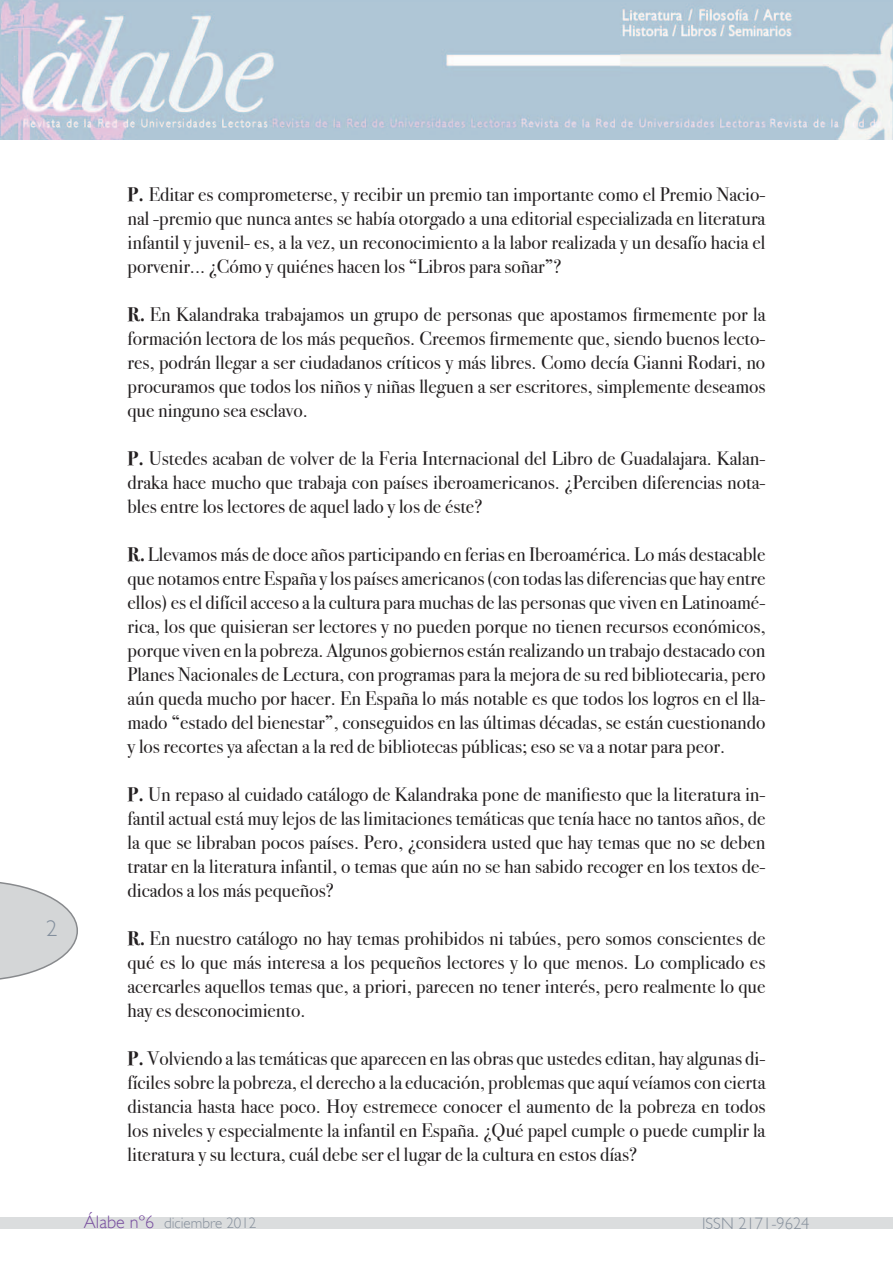
<style>
.page{position:relative;width:893px;height:1263px;background:#fff}
.page>*{position:absolute;margin:0;border:0;box-sizing:border-box;transform-origin:0 0}
.t1{font:300 22.5px "Gill Sans";color:#838f9d}
.t2{font:19.5px/24px "Bodoni Svty Two OSITCTT Book";color:#231f20;text-align:justify}
.t3{font:300 16.5px "Gill Sans";color:#86909c}
.t4{font:300 15px "Gill Sans";color:#86909c}
.s1{font-family:"Bodoni Svty Two OSITCTT Bold"}
.s2{font-size:18px;color:#764b9e}
</style>
<div class="page">
<svg style="left:0;top:882px;width:78px;height:98px"></svg>
<div style="left:0;top:1218px;width:893px;height:11px;background:#dbddde"></div>
<img style="left:0;top:0;width:893px;height:139px">
<p class="t1" style="left:46px;top:916px;width:13px">2</p>
<p class="t2" style="left:128px;top:183px;width:639px"><span class="s1">P.</span> Editar es comprometerse, y recibir un premio tan importante como el Premio Nacio&shy;nal -premio que nunca antes se había otorgado a una editorial especializada en literatura infantil y juvenil- es, a la vez, un reconocimiento a la labor realizada y un desafío hacia el porvenir... ¿Cómo y quiénes hacen los “Libros para soñar”?</p>
<p class="t2" style="left:128px;top:303px;width:639px"><span class="s1">R.</span> En Kalandraka trabajamos un grupo de personas que apostamos firmemente por la formación lectora de los más pequeños. Creemos firmemente que, siendo buenos lecto&shy;res, podrán llegar a ser ciudadanos críticos y más libres. Como decía Gianni Rodari, no procuramos que todos los niños y niñas lleguen a ser escritores, simplemente deseamos que ninguno sea esclavo.</p>
<p class="t2" style="left:128px;top:447px;width:639px"><span class="s1">P.</span> Ustedes acaban de volver de la Feria Internacional del Libro de Guadalajara. Kalan&shy;draka hace mucho que trabaja con países iberoamericanos. ¿Perciben diferencias nota&shy;bles entre los lectores de aquel lado y los de éste?</p>
<p class="t2" style="left:128px;top:543px;width:639px"><span class="s1">R.</span> Llevamos más de doce años participando en ferias en Iberoamérica. Lo más destacable que notamos entre España y los países americanos (con todas las diferencias que hay entre ellos) es el difícil acceso a la cultura para muchas de las personas que viven en Latinoamé&shy;rica, los que quisieran ser lectores y no pueden porque no tienen recursos económicos, porque viven en la pobreza. Algunos gobiernos están realizando un trabajo destacado con Planes Nacionales de Lectura, con programas para la mejora de su red bibliotecaria, pero aún queda mucho por hacer. En España lo más notable es que todos los logros en el lla&shy;mado “estado del bienestar”, conseguidos en las últimas décadas, se están cuestionando y los recortes ya afectan a la red de bibliotecas públicas; eso se va a notar para peor.</p>
<p class="t2" style="left:128px;top:783px;width:639px"><span class="s1">P.</span> Un repaso al cuidado catálogo de Kalandraka pone de manifiesto que la literatura in&shy;fantil actual está muy lejos de las limitaciones temáticas que tenía hace no tantos años, de la que se libraban pocos países. Pero, ¿considera usted que hay temas que no se deben tratar en la literatura infantil, o temas que aún no se han sabido recoger en los textos de&shy;dicados a los más pequeños?</p>
<p class="t2" style="left:128px;top:927px;width:639px"><span class="s1">R.</span> En nuestro catálogo no hay temas prohibidos ni tabúes, pero somos conscientes de qué es lo que más interesa a los pequeños lectores y lo que menos. Lo complicado es acercarles aquellos temas que, a priori, parecen no tener interés, pero realmente lo que hay es desconocimiento.</p>
<p class="t2" style="left:128px;top:1047px;width:639px"><span class="s1">P.</span> Volviendo a las temáticas que aparecen en las obras que ustedes editan, hay algunas di&shy;fíciles sobre la pobreza, el derecho a la educación, problemas que aquí veíamos con cierta distancia hasta hace poco. Hoy estremece conocer el aumento de la pobreza en todos los niveles y especialmente la infantil en España. ¿Qué papel cumple o puede cumplir la literatura y su lectura, cuál debe ser el lugar de la cultura en estos días?</p>
<p class="t4" style="left:84px;top:1214px;width:174px"><span class="s2">Álabe nº6</span> diciembre 2012</p>
<p class="t3" style="left:702px;top:1214px;width:109px">ISSN 2171-9624</p>
</div>
